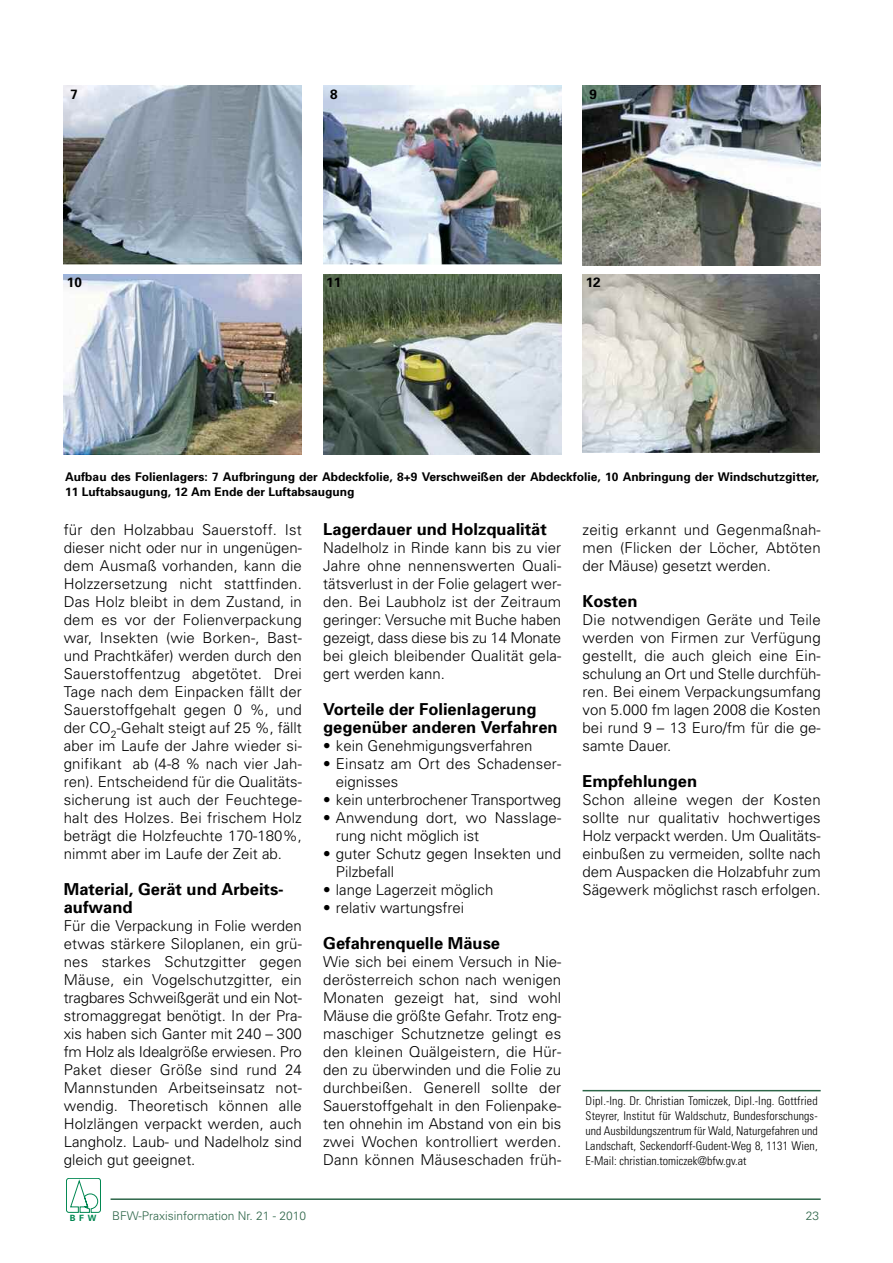
<style>
.page{position:relative;width:893px;height:1263px;background:#fff}
.page>*{position:absolute;margin:0;border:0;box-sizing:border-box;transform-origin:0 0}
.t1{font:700 16.5px/18px "Univers";color:#000}
.t2{font:300 15px/18px "Univers";color:#000;text-align:justify}
.t3{font:700 13.5px "Univers";color:#000}
.t4{font:300 condensed 12px/15px "Univers";color:#000;text-align:justify}
.t5{font:700 12px/15px "Univers";color:#000}
.t6{font:300 12px "Univers";color:#2d6548}
.t7{font:700 8.7px "Univers";color:#008751}
</style>
<div class="page">
<svg style="left:66px;top:1178px;width:35px;height:35px"></svg>
<hr style="left:111px;top:1198px;width:710px;height:2px;background:#2d6548">
<img style="left:64px;top:85px;width:238px;height:179px">
<img style="left:323px;top:85px;width:238px;height:179px">
<img style="left:583px;top:85px;width:238px;height:180px">
<img style="left:64px;top:274px;width:238px;height:180px">
<img style="left:323px;top:274px;width:238px;height:180px">
<img style="left:583px;top:274px;width:237px;height:178px">
<hr style="left:583px;top:1090px;width:238px;height:1px;background:#2d6548">
<p class="t3" style="left:71px;top:90px;width:9px">7</p>
<p class="t3" style="left:330px;top:90px;width:9px">8</p>
<p class="t3" style="left:589px;top:90px;width:9px">9</p>
<p class="t3" style="left:67px;top:277px;width:17px">10</p>
<p class="t3" style="left:326px;top:277px;width:17px">11</p>
<p class="t3" style="left:586px;top:277px;width:17px">12</p>
<p class="t5" style="left:65px;top:470px;width:755px">Aufbau des Folienlagers: 7 Aufbringung der Abdeckfolie, 8+9 Verschweißen der Abdeckfolie, 10 Anbringung der Windschutzgitter,<br>11 Luftabsaugung, 12 Am Ende der Luftabsaugung</p>
<p class="t2" style="left:64px;top:522px;width:240px">für den Holzabbau Sauerstoff. Ist dieser nicht oder nur in ungenügen&shy;dem Ausmaß vorhanden, kann die Holzzersetzung nicht stattfinden.<br>Das Holz bleibt in dem Zustand, in dem es vor der Folienverpackung war, Insekten (wie Borken-, Bast&shy;und Prachtkäfer) werden durch den Sauerstoffentzug abgetötet. Drei Tage nach dem Einpacken fällt der Sauerstoffgehalt gegen 0 %, und der CO<sub>2</sub>-Gehalt steigt auf 25 %, fällt aber im Laufe der Jahre wieder si&shy;gnifikant ab (4-8 % nach vier Jah&shy;ren). Entscheidend für die Qualitäts&shy;sicherung ist auch der Feuchtege&shy;halt des Holzes. Bei frischem Holz beträgt die Holzfeuchte 170-180%, nimmt aber im Laufe der Zeit ab.</p>
<p class="t1" style="left:64px;top:882px;width:222px">Material, Gerät und Arbeits&shy;aufwand</p>
<p class="t2" style="left:64px;top:918px;width:240px">Für die Verpackung in Folie werden etwas stärkere Siloplanen, ein grü&shy;nes starkes Schutzgitter gegen Mäuse, ein Vogelschutzgitter, ein tragbares Schweißgerät und ein Not&shy;stromaggregat benötigt. In der Pra&shy;xis haben sich Ganter mit 240 – 300 fm Holz als Idealgröße erwiesen. Pro Paket dieser Größe sind rund 24<br>Mannstunden Arbeitseinsatz not&shy;wendig. Theoretisch können alle Holzlängen verpackt werden, auch Langholz. Laub- und Nadelholz sind gleich gut geeignet.</p>
<p class="t1" style="left:323px;top:522px;width:225px">Lagerdauer und Holzqualität</p>
<p class="t2" style="left:323px;top:540px;width:240px">Nadelholz in Rinde kann bis zu vier Jahre ohne nennenswerten Quali&shy;tätsverlust in der Folie gelagert wer&shy;den. Bei Laubholz ist der Zeitraum geringer: Versuche mit Buche haben gezeigt, dass diese bis zu 14 Monate bei gleich bleibender Qualität gela&shy;gert werden kann.</p>
<p class="t1" style="left:323px;top:702px;width:236px">Vorteile der Folienlagerung gegenüber anderen Verfahren</p>
<p class="t2" style="left:323px;top:738px;width:211px">• kein Genehmigungsverfahren</p>
<p class="t2" style="left:336px;top:756px;width:227px;text-indent:-13px">• Einsatz am Ort des Schadenser&shy;eignisses</p>
<p class="t2" style="left:323px;top:792px;width:240px">• kein unterbrochener Transportweg</p>
<p class="t2" style="left:336px;top:810px;width:227px;text-indent:-13px">• Anwendung dort, wo Nasslage&shy;rung nicht möglich ist</p>
<p class="t2" style="left:336px;top:846px;width:227px;text-indent:-13px">• guter Schutz gegen Insekten und<br>Pilzbefall</p>
<p class="t2" style="left:323px;top:882px;width:172px">• lange Lagerzeit möglich</p>
<p class="t2" style="left:323px;top:900px;width:143px">• relativ wartungsfrei</p>
<p class="t1" style="left:323px;top:936px;width:178px">Gefahrenquelle Mäuse</p>
<p class="t2" style="left:323px;top:954px;width:240px">Wie sich bei einem Versuch in Nie&shy;derösterreich schon nach wenigen Monaten gezeigt hat, sind wohl Mäuse die größte Gefahr. Trotz eng&shy;maschiger Schutznetze gelingt es den kleinen Quälgeistern, die Hür&shy;den zu überwinden und die Folie zu durchbeißen. Generell sollte der Sauerstoffgehalt in den Folienpake&shy;ten ohnehin im Abstand von ein bis zwei Wochen kontrolliert werden.<br>Dann können Mäuseschaden früh-</p>
<p class="t2" style="left:582px;top:522px;width:240px">zeitig erkannt und Gegenmaßnah&shy;men (Flicken der Löcher, Abtöten der Mäuse) gesetzt werden.</p>
<p class="t1" style="left:583px;top:594px;width:57px">Kosten</p>
<p class="t2" style="left:583px;top:612px;width:240px">Die notwendigen Geräte und Teile werden von Firmen zur Verfügung gestellt, die auch gleich eine Ein&shy;schulung an Ort und Stelle durchfüh&shy;ren. Bei einem Verpackungsumfang von 5.000 fm lagen 2008 die Kosten bei rund 9 – 13 Euro/fm für die ge&shy;samte Dauer.</p>
<p class="t1" style="left:583px;top:774px;width:116px">Empfehlungen</p>
<p class="t2" style="left:583px;top:792px;width:240px">Schon alleine wegen der Kosten sollte nur qualitativ hochwertiges Holz verpackt werden. Um Qualitäts&shy;einbußen zu vermeiden, sollte nach dem Auspacken die Holzabfuhr zum Sägewerk möglichst rasch erfolgen.</p>
<p class="t4" style="left:586px;top:1094px;width:234px">Dipl.-Ing. Dr. Christian Tomiczek, Dipl.-Ing. Gottfried Steyrer, Institut für Waldschutz, Bundesforschungs&shy;und Ausbildungszentrum für Wald, Naturgefahren und Landschaft, Seckendorff-Gudent-Weg 8, 1131 Wien, E-Mail: christian.tomiczek@bfw.gv.at</p>
<p class="t7" style="left:70px;top:1214px;width:28px">BFW</p>
<p class="t6" style="left:112px;top:1211px;width:196px">BFW-Praxisinformation Nr. 21 - 2010</p>
<p class="t6" style="left:806px;top:1211px;width:15px">23</p>
</div>
